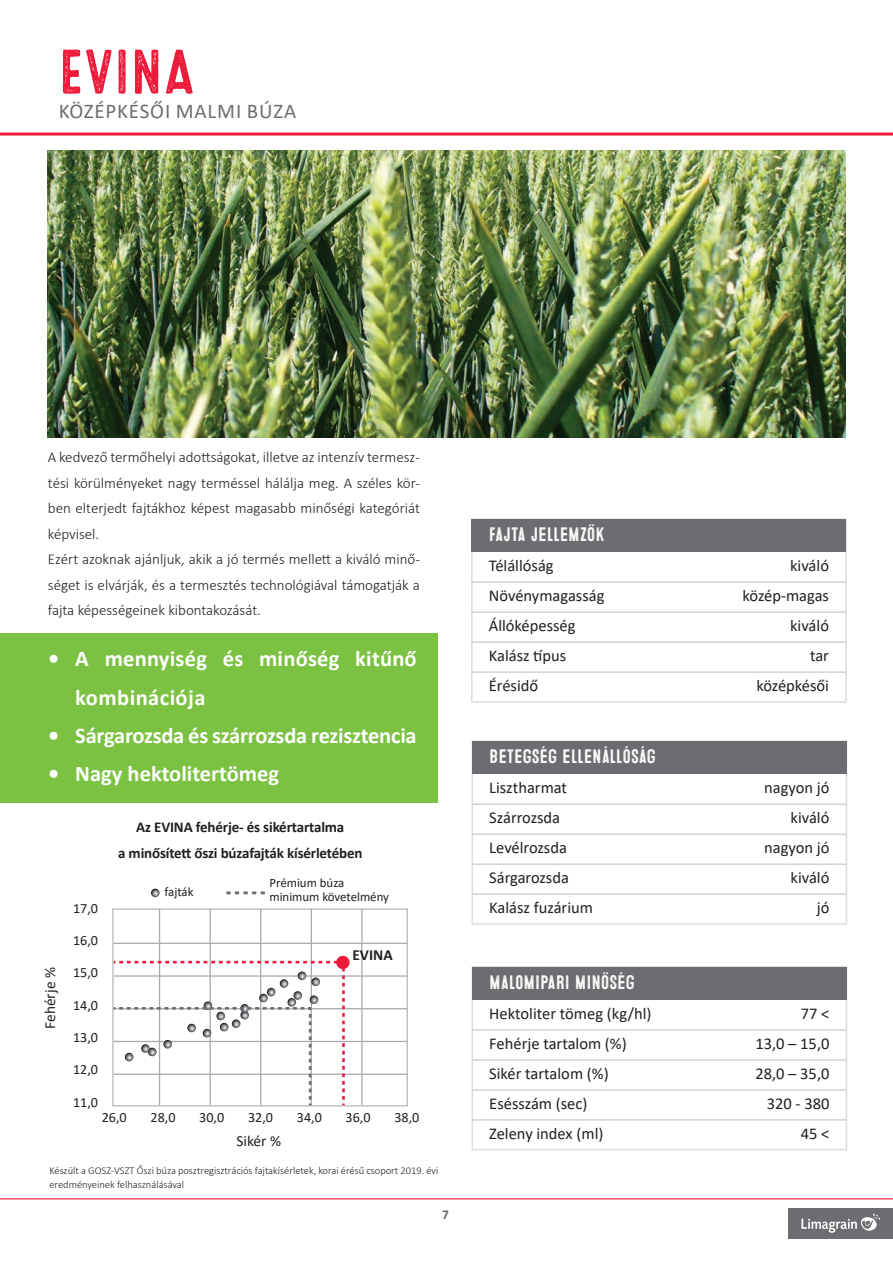
<style>
.page{position:relative;width:893px;height:1263px;background:#fff}
.page>*{position:absolute;margin:0;border:0;box-sizing:border-box;transform-origin:0 0}
.t1{font:62.7px "Microbrew Three";color:#ed1a3a}
.t2{font:700 22.5px/38.2px "Calibri";color:#fff}
.t3{font:21px "Calibri";letter-spacing:.04em;color:#6c6d70}
.t4{font:19.5px "Microbrew Three";color:#fff}
.t5{font:16.5px "Calibri";color:#231f20}
.t6{font:15.45px "Calibri";color:#231f20}
.t7{font:700 15.45px "Calibri";color:#231f20}
.t8{font:300 15px/25.5px "Calibri";color:#231f20}
.t9{font:700 15px/25.5px "Calibri";letter-spacing:-.01em;color:#231f20;text-align:center}
.t10{font:14.1px "Calibri";color:#231f20}
.t11{font:700 13.5px "Calibri";color:#6c6d70}
.t12{font:12.9px/14.1px "Calibri";color:#231f20}
.t13{font:300 10.5px/13.5px "Calibri";color:#231f20}
</style>
<div class="page">
<hr style="left:0;top:133px;width:893px;height:3px;background:#ed1a3a">
<hr style="left:0;top:1198px;width:893px;height:1px;background:#ed1a3a">
<div style="left:789px;top:1208px;width:104px;height:31px;background:#6c6d70"></div>
<svg style="left:801px;top:1214px;width:79px;height:19px"></svg>
<img style="left:48px;top:150px;width:797px;height:288px">
<div style="left:1px;top:633px;width:437px;height:170px;background:#7bc142"></div>
<div style="left:471px;top:518px;width:376px;height:185px;border:2px solid #dcdddf"></div>
<div style="left:471px;top:740px;width:376px;height:185px;border:2px solid #dcdddf"></div>
<div style="left:472px;top:519px;width:374px;height:33px;background:#6c6d70"></div>
<div style="left:472px;top:741px;width:374px;height:33px;background:#6c6d70"></div>
<hr style="left:471px;top:581px;width:375px;height:2px;background:#d1d2d4">
<hr style="left:472px;top:803px;width:375px;height:2px;background:#d1d2d4">
<hr style="left:471px;top:671px;width:375px;height:2px;background:#d1d2d4">
<hr style="left:472px;top:893px;width:375px;height:2px;background:#d1d2d4">
<hr style="left:471px;top:641px;width:375px;height:2px;background:#d1d2d4">
<hr style="left:472px;top:863px;width:375px;height:2px;background:#d1d2d4">
<hr style="left:471px;top:611px;width:375px;height:2px;background:#d1d2d4">
<hr style="left:472px;top:833px;width:375px;height:2px;background:#d1d2d4">
<div style="left:471px;top:966px;width:376px;height:184px;border:2px solid #dcdddf"></div>
<div style="left:472px;top:967px;width:374px;height:32px;background:#6c6d70"></div>
<hr style="left:472px;top:1029px;width:375px;height:2px;background:#d1d2d4">
<hr style="left:472px;top:1119px;width:375px;height:2px;background:#d1d2d4">
<hr style="left:472px;top:1089px;width:375px;height:2px;background:#d1d2d4">
<hr style="left:472px;top:1059px;width:375px;height:2px;background:#d1d2d4">
<hr style="left:114px;top:1008px;width:293px;height:1px;background:#a8a9ad">
<hr style="left:114px;top:943px;width:293px;height:1px;background:#a8a9ad">
<hr style="left:114px;top:975px;width:293px;height:2px;background:#a8a9ad">
<hr style="left:114px;top:1041px;width:293px;height:1px;background:#a8a9ad">
<hr style="left:114px;top:1073px;width:293px;height:2px;background:#a8a9ad">
<hr style="left:361px;top:909px;width:2px;height:196px;background:#a8a9ad">
<hr style="left:159px;top:909px;width:1px;height:196px;background:#a8a9ad">
<hr style="left:209px;top:909px;width:2px;height:196px;background:#a8a9ad">
<hr style="left:260px;top:909px;width:1px;height:196px;background:#a8a9ad">
<hr style="left:311px;top:909px;width:1px;height:196px;background:#a8a9ad">
<div style="left:336px;top:956px;width:14px;height:13px;background:#ed1a3a;border-radius:50%"></div>
<svg style="left:151px;top:889px;width:9px;height:8px"></svg>
<div style="left:112px;top:908px;width:296px;height:198px;border:1px solid #a8a9ad"></div>
<svg style="left:114px;top:959px;width:232px;height:146px"></svg>
<svg style="left:226px;top:891px;width:39px;height:3px"></svg>
<h1 class="t1" style="left:58px;top:36px;width:139px">EVINA</h1>
<h3 class="t3" style="left:59px;top:96px;width:239px">KÖZÉPKÉSŐI MALMI BÚZA</h3>
<p class="t8" style="left:48px;top:444px;width:374px">A kedvező termőhelyi adottságokat, illetve az intenzív termesz&shy;tési körülményeket nagy terméssel hálálja meg. A széles kör&shy;ben elterjedt fajtákhoz képest magasabb minőségi kategóriát képvisel.<br>Ezért azoknak ajánljuk, akik a jó termés mellett a kiváló minő&shy;séget is elvárják, és a termesztés technológiával támogatják a fajta képességeinek kibontakozását.</p>
<h2 class="t2" style="left:75px;top:639px;width:343px;text-indent:-27px">• A mennyiség és minőség kitűnő kombinációja</h2>
<h2 class="t2" style="left:48px;top:716px;width:370px">• Sárgarozsda és szárrozsda rezisztencia</h2>
<h2 class="t2" style="left:48px;top:754px;width:232px">• Nagy hektolitertömeg</h2>
<p class="t6" style="left:39px;top:1029px;width:63px;rotate:-90deg">Fehérje %</p>
<p class="t10" style="left:73px;top:898px;width:26px">17,0</p>
<p class="t10" style="left:73px;top:930px;width:26px">16,0</p>
<p class="t10" style="left:73px;top:963px;width:26px">15,0</p>
<p class="t10" style="left:73px;top:995px;width:26px">14,0</p>
<p class="t10" style="left:73px;top:1027px;width:26px">13,0</p>
<p class="t10" style="left:73px;top:1060px;width:26px">12,0</p>
<p class="t10" style="left:73px;top:1092px;width:26px">11,0</p>
<p class="t9" style="left:118px;top:814px;width:246px">Az EVINA fehérje- és sikértartalma<br>a minősített őszi búzafajták kísérletében</p>
<p class="t12" style="left:165px;top:884px;width:31px">fajták</p>
<p class="t12" style="left:269px;top:876px;width:121px">Prémium búza minimum követelmény</p>
<p class="t7" style="left:352px;top:944px;width:42px">EVINA</p>
<p class="t10" style="left:102px;top:1108px;width:26px">26,0</p>
<p class="t10" style="left:151px;top:1108px;width:26px">28,0</p>
<p class="t10" style="left:199px;top:1108px;width:26px">30,0</p>
<p class="t10" style="left:248px;top:1108px;width:26px">32,0</p>
<p class="t10" style="left:297px;top:1108px;width:26px">34,0</p>
<p class="t10" style="left:346px;top:1108px;width:26px">36,0</p>
<p class="t10" style="left:394px;top:1108px;width:26px">38,0</p>
<p class="t6" style="left:236px;top:1130px;width:46px">Sikér %</p>
<p class="t13" style="left:49px;top:1164px;width:391px">Készült a GOSZ-VSZT Őszi búza posztregisztrációs fajtakísérletek, korai érésű csoport 2019. évi eredményeinek felhasználásával</p>
<p class="t11" style="left:442px;top:1205px;width:8px">7</p>
<h3 class="t4" style="left:489px;top:523px;width:118px">FAJTA JELLEMZŐK</h3>
<p class="t5" style="left:489px;top:554px;width:66px">Télállóság</p>
<p class="t5" style="left:790px;top:554px;width:40px">kiváló</p>
<p class="t5" style="left:489px;top:584px;width:117px">Növénymagasság</p>
<p class="t5" style="left:743px;top:584px;width:88px">közép-magas</p>
<p class="t5" style="left:489px;top:614px;width:88px">Állóképesség</p>
<p class="t5" style="left:790px;top:614px;width:40px">kiváló</p>
<p class="t5" style="left:489px;top:644px;width:79px">Kalász típus</p>
<p class="t5" style="left:810px;top:644px;width:20px">tar</p>
<p class="t5" style="left:489px;top:674px;width:51px">Érésidő</p>
<p class="t5" style="left:756px;top:674px;width:74px">középkésői</p>
<h3 class="t4" style="left:489px;top:745px;width:168px">BETEGSÉG ELLENÁLLÓSÁG</h3>
<p class="t5" style="left:489px;top:776px;width:79px">Lisztharmat</p>
<p class="t5" style="left:764px;top:776px;width:67px">nagyon jó</p>
<p class="t5" style="left:489px;top:806px;width:72px">Szárrozsda</p>
<p class="t5" style="left:791px;top:806px;width:40px">kiváló</p>
<p class="t5" style="left:489px;top:836px;width:79px">Levélrozsda</p>
<p class="t5" style="left:764px;top:836px;width:67px">nagyon jó</p>
<p class="t5" style="left:489px;top:866px;width:81px">Sárgarozsda</p>
<p class="t5" style="left:791px;top:866px;width:40px">kiváló</p>
<p class="t5" style="left:489px;top:896px;width:105px">Kalász fuzárium</p>
<p class="t5" style="left:817px;top:896px;width:14px">jó</p>
<h3 class="t4" style="left:489px;top:971px;width:147px">MALOMIPARI MINŐSÉG</h3>
<p class="t5" style="left:489px;top:1002px;width:164px">Hektoliter tömeg (kg/hl)</p>
<p class="t5" style="left:801px;top:1002px;width:30px">77 &lt;</p>
<p class="t5" style="left:489px;top:1032px;width:139px">Fehérje tartalom (%)</p>
<p class="t5" style="left:755px;top:1032px;width:76px">13,0 – 15,0</p>
<p class="t5" style="left:489px;top:1062px;width:121px">Sikér tartalom (%)</p>
<p class="t5" style="left:755px;top:1062px;width:76px">28,0 – 35,0</p>
<p class="t5" style="left:489px;top:1092px;width:100px">Esésszám (sec)</p>
<p class="t5" style="left:767px;top:1092px;width:64px">320 - 380</p>
<p class="t5" style="left:489px;top:1122px;width:116px">Zeleny index (ml)</p>
<p class="t5" style="left:801px;top:1122px;width:30px">45 &lt;</p>
</div>
